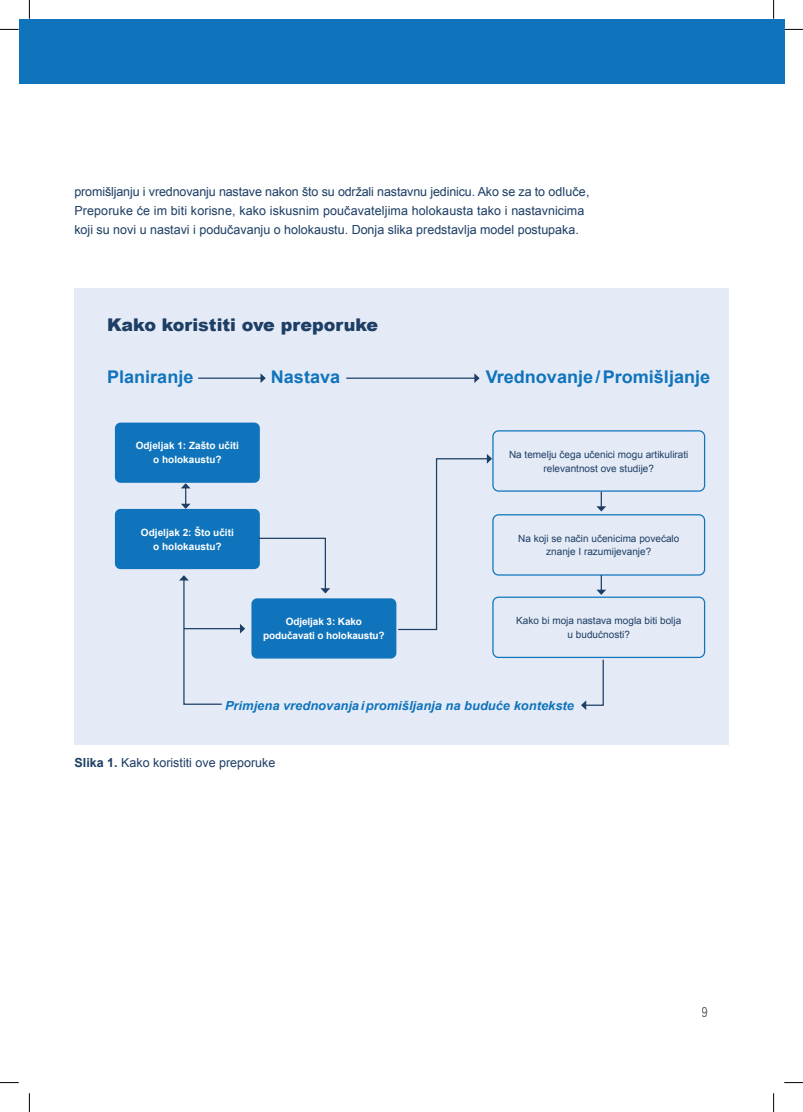
<style>
.page{position:relative;width:803px;height:1112px;background:#fff}
.page>*{position:absolute;margin:0;border:0;box-sizing:border-box;transform-origin:0 0}
.t1{font:700 17.5px "Arial";color:#1074bc}
.t2{font:900 17.5px "Arial";color:#1d3e65}
.t3{font:13.75px "Arial Narrow";color:#636366}
.t4{font:12.5px/18.8px "Arial";color:#1d3e65}
.t5{font:italic 700 12.5px "Arial";color:#1074bc}
.t6{font:10px/13.8px "Arial";color:#1d3e65;text-align:center}
.t7{font:700 10px/13.8px "Arial";color:#fff;text-align:center}
.s1{font-weight:700}
</style>
<div class="page">
<div style="left:19px;top:19px;width:765px;height:64px;background:#1074bc"></div>
<div style="left:74px;top:288px;width:654px;height:456px;background:#e5ebf6"></div>
<div style="left:115px;top:422px;width:145px;height:60px;background:#1074bc;border-radius:6px"></div>
<div style="left:115px;top:509px;width:145px;height:60px;background:#1074bc;border-radius:6px"></div>
<div style="left:251px;top:598px;width:145px;height:60px;background:#1074bc;border-radius:6px"></div>
<div style="left:492px;top:430px;width:213px;height:61px;border:1px solid #1074bc;border-radius:6px"></div>
<div style="left:492px;top:514px;width:213px;height:61px;border:1px solid #1074bc;border-radius:6px"></div>
<div style="left:492px;top:596px;width:213px;height:62px;border:1px solid #1074bc;border-radius:6px"></div>
<svg style="left:181px;top:483px;width:10px;height:26px"></svg>
<hr style="left:198px;top:377px;width:63px;height:2px;background:#1d3e65">
<svg style="left:260px;top:373px;width:6px;height:10px"></svg>
<hr style="left:346px;top:377px;width:129px;height:2px;background:#1d3e65">
<svg style="left:474px;top:373px;width:6px;height:10px"></svg>
<svg style="left:596px;top:491px;width:10px;height:20px"></svg>
<svg style="left:596px;top:575px;width:10px;height:19px"></svg>
<svg style="left:257px;top:537px;width:73px;height:56px"></svg>
<svg style="left:179px;top:575px;width:44px;height:130px"></svg>
<hr style="left:184px;top:628px;width:57px;height:1px;background:#1d3e65">
<svg style="left:240px;top:624px;width:5px;height:9px"></svg>
<svg style="left:581px;top:659px;width:23px;height:51px"></svg>
<svg style="left:398px;top:454px;width:94px;height:176px"></svg>
<svg style="left:0;top:29px;width:19px;height:1px"></svg>
<svg style="left:784px;top:29px;width:19px;height:1px"></svg>
<svg style="left:0;top:1082px;width:19px;height:1px"></svg>
<svg style="left:784px;top:1082px;width:19px;height:1px"></svg>
<svg style="left:29px;top:0;width:1px;height:19px"></svg>
<svg style="left:29px;top:1093px;width:1px;height:18px"></svg>
<svg style="left:773px;top:0;width:1px;height:19px"></svg>
<svg style="left:773px;top:1093px;width:1px;height:18px"></svg>
<p class="t4" style="left:74px;top:182px;width:517px">promišljanju i vrednovanju nastave nakon što su održali nastavnu jedinicu. Ako se za to odluče,<br>Preporuke će im biti korisne, kako iskusnim poučavateljima holokausta tako i nastavnicima koji su novi u nastavi i podučavanju o holokaustu. Donja slika predstavlja model postupaka.</p>
<h1 class="t2" style="left:107px;top:312px;width:273px">Kako koristiti ove preporuke</h1>
<h1 class="t1" style="left:107px;top:365px;width:88px">Planiranje</h1>
<h1 class="t1" style="left:271px;top:365px;width:71px">Nastava</h1>
<h1 class="t1" style="left:486px;top:365px;width:226px">Vrednovanje / Promišljanje</h1>
<p class="t7" style="left:136px;top:439px;width:105px">Odjeljak 1: Zašto učiti o holokaustu?</p>
<p class="t7" style="left:141px;top:525px;width:94px">Odjeljak 2: Što učiti o holokaustu?</p>
<p class="t7" style="left:263px;top:615px;width:123px">Odjeljak 3: Kako podučavati o holokaustu?</p>
<p class="t6" style="left:509px;top:447px;width:181px">Na temelju čega učenici mogu artikulirati relevantnost ove studije?</p>
<p class="t6" style="left:518px;top:531px;width:163px">Na koji se način učenicima povećalo znanje I razumijevanje?</p>
<p class="t6" style="left:516px;top:613px;width:167px">Kako bi moja nastava mogla biti bolja u budućnosti?</p>
<p class="t5" style="left:225px;top:697px;width:350px">Primjena vrednovanja i promišljanja na buduće kontekste</p>
<p class="t4" style="left:75px;top:753px;width:202px"><span class="s1">Slika 1.</span> Kako koristiti ove preporuke</p>
<p class="t3" style="left:702px;top:1001px;width:8px">9</p>
</div>
